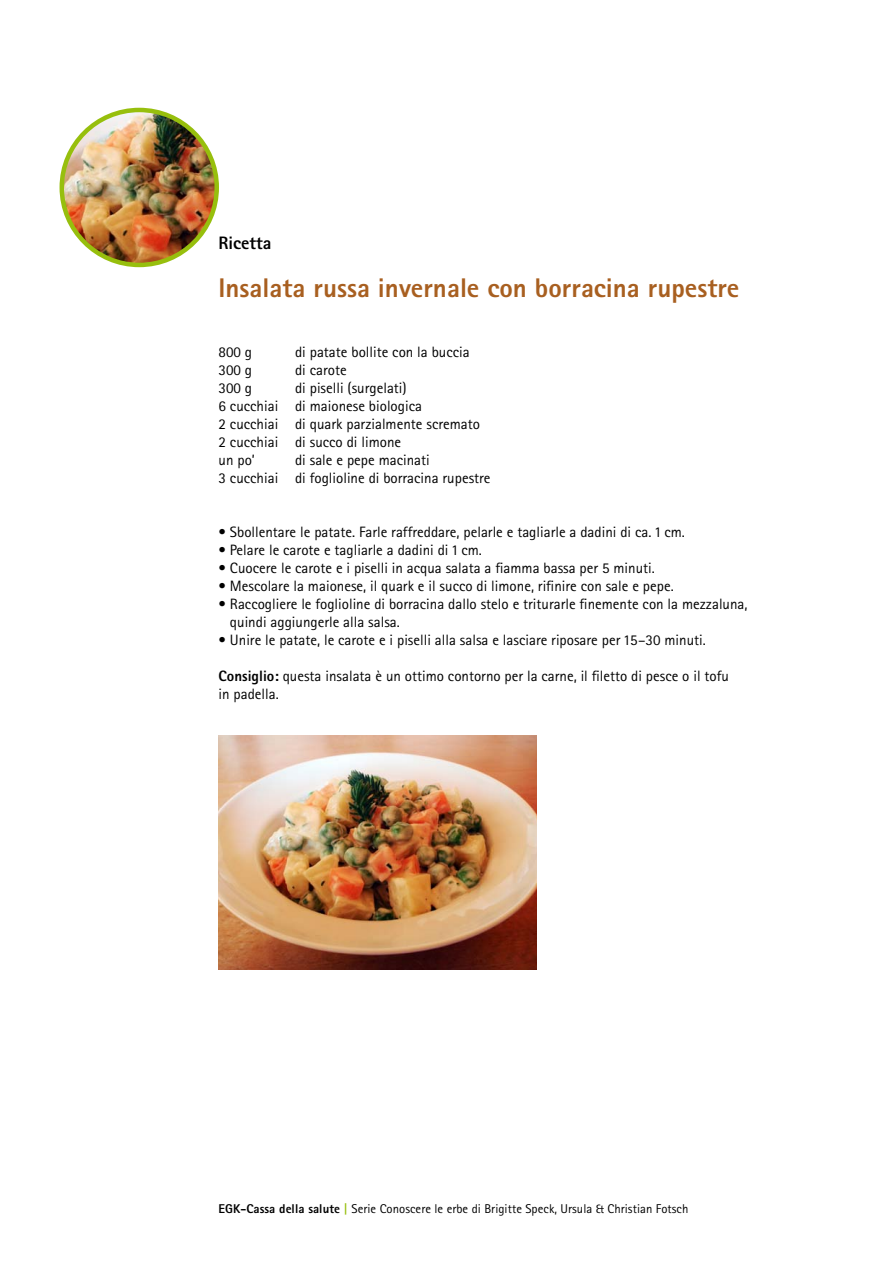
<style>
.page{position:relative;width:893px;height:1263px;background:#fff}
.page>*{position:absolute;margin:0;border:0;box-sizing:border-box;transform-origin:0 0}
.t1{font:800 27px "Rotis Sans Serif";color:#a85f20}
.t2{font:800 18px "Rotis Sans Serif";color:#000}
.t3{font:15px/18px "Rotis Sans Serif";color:#000}
.t4{font:12.75px "Rotis Sans Serif";letter-spacing:.005em;color:#000}
.s1{font-weight:800}
.s2{font-weight:800;color:#97bf0d}
</style>
<div class="page">
<img style="left:219px;top:735px;width:318px;height:234px">
<img style="left:62px;top:110px;width:155px;height:155px;border-radius:77px">
<div style="left:60px;top:108px;width:159px;height:159px;border:4px solid #97bf0d;border-radius:50%"></div>
<p class="t2" style="left:219px;top:232px;width:54px">Ricetta</p>
<h1 class="t1" style="left:219px;top:271px;width:522px">Insalata russa invernale con borracina rupestre</h1>
<p class="t3" style="left:219px;top:343px;width:35px">800 g</p>
<p class="t3" style="left:295px;top:343px;width:176px">di patate bollite con la buccia</p>
<p class="t3" style="left:219px;top:361px;width:35px">300 g</p>
<p class="t3" style="left:295px;top:361px;width:53px">di carote</p>
<p class="t3" style="left:219px;top:379px;width:35px">300 g</p>
<p class="t3" style="left:219px;top:379px;width:263px;text-indent:77px">di piselli (surgelati)<br>6 cucchiai di maionese biologica<br>2 cucchiai di quark parzialmente scremato<br>2 cucchiai di succo di limone<br>un po’</p>
<p class="t3" style="left:219px;top:451px;width:274px;text-indent:77px">di sale e pepe macinati<br>3 cucchiai di foglioline di borracina rupestre</p>
<p class="t3" style="left:219px;top:523px;width:468px">• Sbollentare le patate. Farle raffreddare, pelarle e tagliarle a dadini di ca. 1 cm.</p>
<p class="t3" style="left:219px;top:541px;width:265px">• Pelare le carote e tagliarle a dadini di 1 cm.</p>
<p class="t3" style="left:219px;top:559px;width:438px">• Cuocere le carote e i piselli in acqua salata a fiamma bassa per 5 minuti.</p>
<p class="t3" style="left:219px;top:577px;width:457px">• Mescolare la maionese, il quark e il succo di limone, rifinire con sale e pepe.</p>
<p class="t3" style="left:230px;top:595px;width:519px;text-indent:-11px">• Raccogliere le foglioline di borracina dallo stelo e triturarle finemente con la mezzaluna, quindi aggiungerle alla salsa.</p>
<p class="t3" style="left:219px;top:631px;width:489px">• Unire le patate, le carote e i piselli alla salsa e lasciare riposare per 15–30 minuti.</p>
<p class="t3" style="left:219px;top:667px;width:512px"><span class="s1">Consiglio:</span> questa insalata è un ottimo contorno per la carne, il filetto di pesce o il tofu in padella.</p>
<p class="t4" style="left:219px;top:1201px;width:471px"><span class="s1">EGK-Cassa della salute</span> <span class="s2">|</span> Serie Conoscere le erbe di Brigitte Speck, Ursula &amp; Christian Fotsch</p>
</div>
